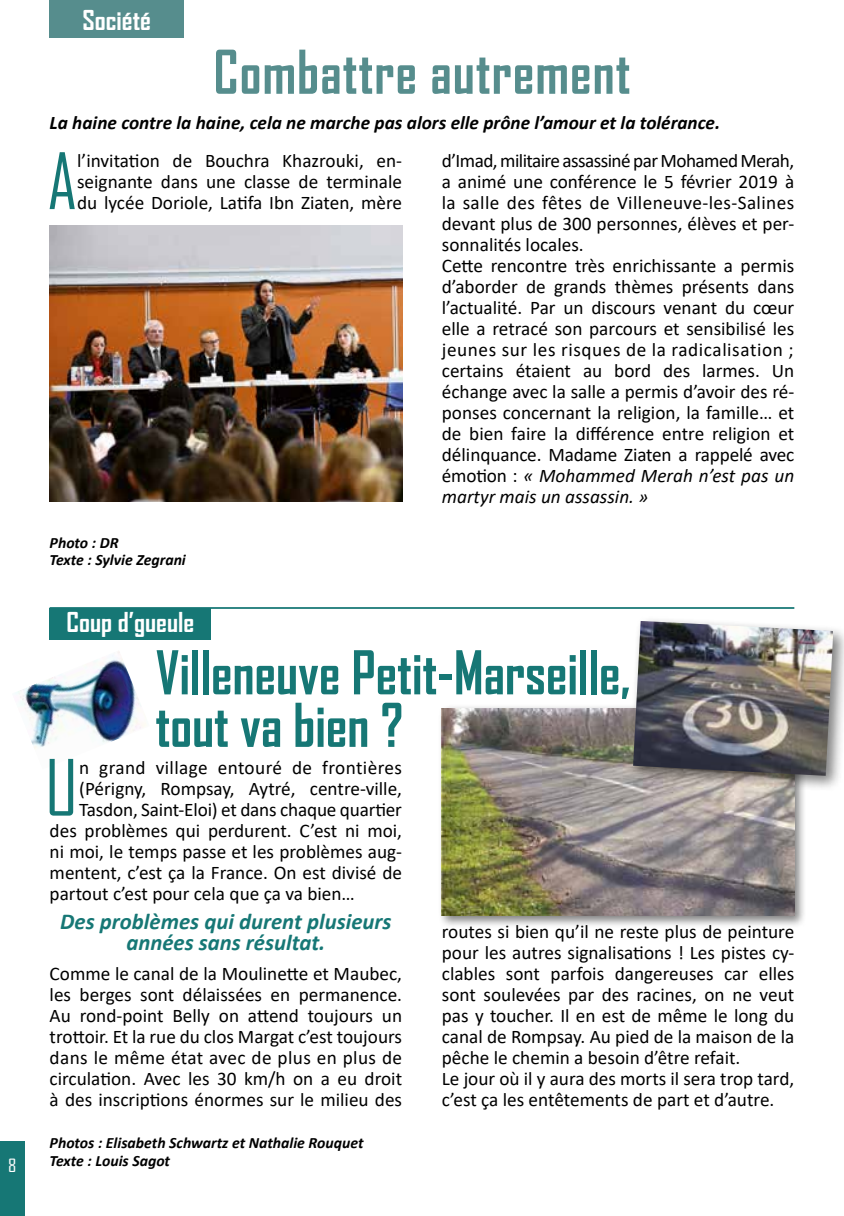
<style>
.page{position:relative;width:844px;height:1216px;background:#fff}
.page>*{position:absolute;margin:0;border:0;box-sizing:border-box;transform-origin:0 0}
.t1{font:74.2px "Agency FB";color:#167775}
.t2{font:700 57.75px/52.5px "Agency FB";color:#167775;scale:.93 1}
.t3{font:700 57.75px "Agency FB";letter-spacing:.02em;color:#568d8d;scale:.93 1}
.t4{font:700 26.25px "Agency FB";color:#fff}
.t5{font:italic 700 22.75px/21px "Calibri";color:#167775;text-align:center}
.t6{font:19.25px/21px "Calibri";color:#000;text-align:justify}
.t7{font:italic 700 19.25px "Calibri";color:#000}
.t8{font:19.25px "Calibri";letter-spacing:.02em;color:#000}
.t9{font:17.5px "Agency FB";color:#fff;scale:1.1 1}
.t10{font:italic 700 15.75px/17.5px "Calibri";color:#000}
.s1{font-style:italic}
</style>
<div class="page">
<img style="left:16px;top:651px;width:130px;height:98px">
<div style="left:0;top:1141px;width:25px;height:74px;background:#167775"></div>
<div style="left:50px;top:0;width:134px;height:37px;background:#568d8d"></div>
<div style="left:50px;top:608px;width:161px;height:31px;background:#167775"></div>
<img style="left:50px;top:226px;width:352px;height:275px">
<div style="left:438px;top:704px;width:368px;height:224px;background:#000;opacity:.5"></div>
<img style="left:441px;top:708px;width:353px;height:207px">
<div style="left:628px;top:616px;width:215px;height:176px;background:#000;opacity:.5"></div>
<img style="left:633px;top:621px;width:200px;height:154px">
<hr style="left:50px;top:607px;width:744px;height:2px;background:#167775">
<p class="t9" style="left:8px;top:1154px;width:9px">8</p>
<h3 class="t4" style="left:82px;top:4px;width:70px">Société</h3>
<h2 class="t3" style="left:213px;top:36px;width:449px">Combattre autrement</h2>
<p class="t7" style="left:50px;top:109px;width:672px">La haine contre la haine, cela ne marche pas alors elle prône l’amour et la tolérance.</p>
<h1 class="t1" style="left:47px;top:136px;width:31px">A</h1>
<p class="t6" style="left:77px;top:150px;width:326px">l’invitation de Bouchra Khazrouki, en&shy;seignante dans une classe de terminale du lycée Doriole, Latifa Ibn Ziaten, mère</p>
<p class="t6" style="left:441px;top:150px;width:354px;text-align:left">d’Imad, militaire assassiné par Mohamed Merah, a animé une conférence le 5 février 2019 à la salle des fêtes de Villeneuve-les-Salines devant plus de 300 personnes, élèves et per&shy;sonnalités locales.<br>Cette rencontre très enrichissante a permis d’aborder de grands thèmes présents dans l’actualité. Par un discours venant du cœur elle a retracé son parcours et sensibilisé les jeunes sur les risques de la radicalisation ; certains étaient au bord des larmes. Un échange avec la salle a permis d’avoir des ré&shy;ponses concernant la religion, la famille… et de bien faire la différence entre religion et délinquance. Madame Ziaten a rappelé avec émotion : <span class="s1">« Mohammed Merah n’est pas un martyr mais un assassin. »</span></p>
<p class="t10" style="left:50px;top:533px;width:138px">Photo : DR<br>Texte : Sylvie Zegrani</p>
<h3 class="t4" style="left:67px;top:606px;width:129px">Coup d’gueule</h3>
<h2 class="t2" style="left:155px;top:645px;width:512px">Villeneuve Petit-Marseille, tout va bien ?</h2>
<h1 class="t1" style="left:45px;top:742px;width:34px">U</h1>
<p class="t8" style="left:79px;top:753px;width:324px">n grand village entouré de frontières</p>
<p class="t6" style="left:79px;top:777px;width:324px">(Périgny, Rompsay, Aytré, centre-ville,</p>
<p class="t6" style="left:79px;top:798px;width:324px">Tasdon, Saint-Eloi) et dans chaque quartier</p>
<p class="t6" style="left:50px;top:819px;width:354px">des problèmes qui perdurent. C’est ni moi,</p>
<p class="t6" style="left:50px;top:840px;width:354px">ni moi, le temps passe et les problèmes aug-</p>
<p class="t6" style="left:50px;top:861px;width:354px">mentent, c’est ça la France. On est divisé de</p>
<p class="t6" style="left:50px;top:882px;width:306px">partout c’est pour cela que ça va bien…</p>
<p class="t5" style="left:60px;top:910px;width:333px">Des problèmes qui durent plusieurs années sans résultat.</p>
<p class="t6" style="left:50px;top:962px;width:354px">Comme le canal de la Moulinette et Maubec, les berges sont délaissées en permanence.<br>Au rond-point Belly on attend toujours un trottoir. Et la rue du clos Margat c’est toujours dans le même état avec de plus en plus de circulation. Avec les 30 km/h on a eu droit à des inscriptions énormes sur le milieu des</p>
<p class="t10" style="left:50px;top:1133px;width:315px">Photos : Elisabeth Schwartz et Nathalie Rouquet<br>Texte : Louis Sagot</p>
<p class="t6" style="left:442px;top:920px;width:354px;text-align:left">routes si bien qu’il ne reste plus de peinture pour les autres signalisations ! Les pistes cy&shy;clables sont parfois dangereuses car elles sont soulevées par des racines, on ne veut pas y toucher. Il en est de même le long du canal de Rompsay. Au pied de la maison de la pêche le chemin a besoin d’être refait.<br>Le jour où il y aura des morts il sera trop tard, c’est ça les entêtements de part et d’autre.</p>
</div>
